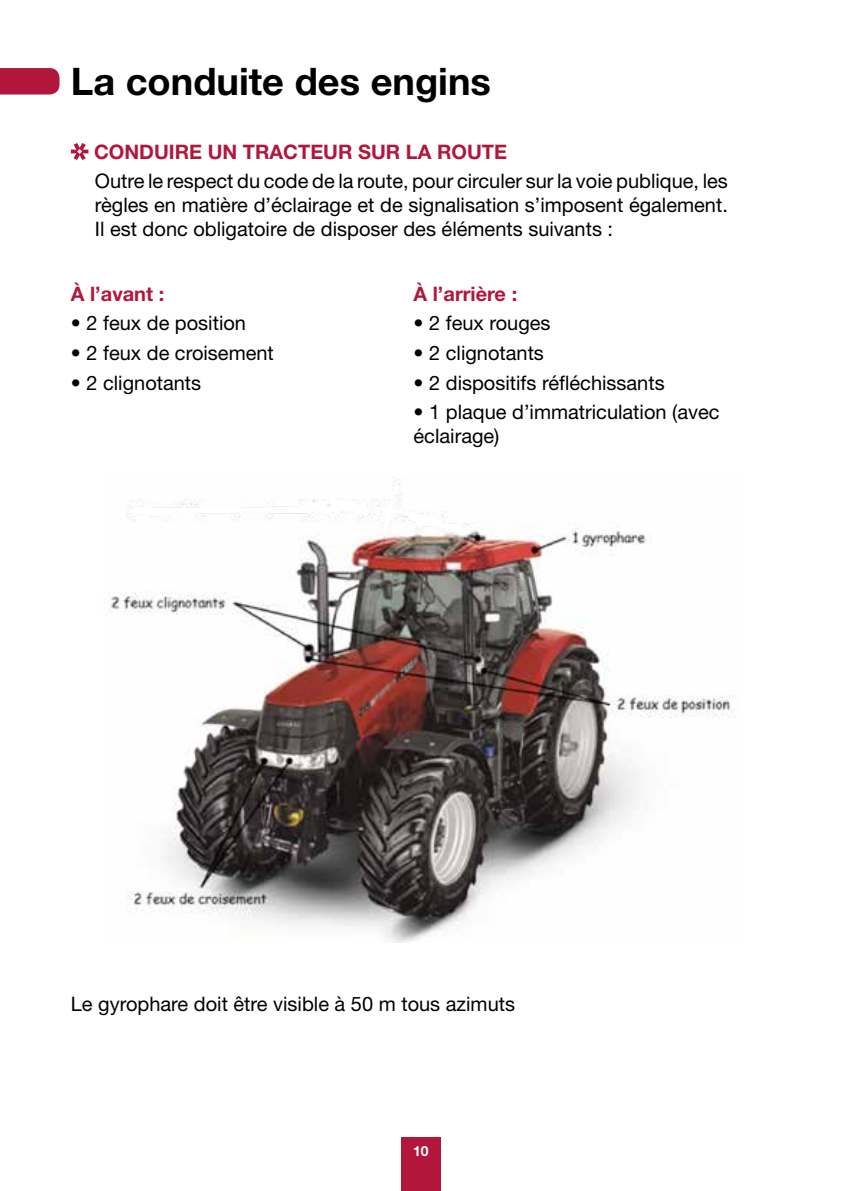
<style>
.page{position:relative;width:842px;height:1191px;background:#fff}
.page>*{position:absolute;margin:0;border:0;box-sizing:border-box;transform-origin:0 0}
.t1{font:700 38px "Helvetica Neue LT Std";color:#000}
.t2{font:20px/24px "Helvetica Neue LT Std";color:#000;text-align:justify}
.t3{font:700 20px "Helvetica Neue LT Std";color:#b2163b}
.t4{font:700 14px "Helvetica Neue LT Std";color:#fff}
</style>
<div class="page">
<div style="left:401px;top:1137px;width:40px;height:54px;background:#b2163b"></div>
<svg style="left:0;top:68px;width:60px;height:26px;background:#b41d41"></svg>
<svg style="left:71px;top:143px;width:17px;height:17px"></svg>
<img style="left:109px;top:479px;width:625px;height:463px">
<h1 class="t1" style="left:71px;top:58px;width:422px">La conduite des engins</h1>
<p class="t3" style="left:94px;top:139px;width:415px">CONDUIRE UN TRACTEUR SUR LA ROUTE</p>
<p class="t2" style="left:95px;top:169px;width:635px">Outre le respect du code de la route, pour circuler sur la voie publique, les règles en matière d’éclairage et de signalisation s’imposent également.<br>Il est donc obligatoire de disposer des éléments suivants :</p>
<p class="t3" style="left:71px;top:281px;width:95px">À l’avant :</p>
<p class="t2" style="left:71px;top:311px;width:177px">• 2 feux de position</p>
<p class="t2" style="left:71px;top:341px;width:205px">• 2 feux de croisement</p>
<p class="t2" style="left:71px;top:370px;width:132px">• 2 clignotants</p>
<p class="t3" style="left:414px;top:281px;width:105px">À l’arrière :</p>
<p class="t2" style="left:414px;top:311px;width:139px">• 2 feux rouges</p>
<p class="t2" style="left:414px;top:341px;width:132px">• 2 clignotants</p>
<p class="t2" style="left:414px;top:370px;width:253px">• 2 dispositifs réfléchissants</p>
<p class="t2" style="left:414px;top:400px;width:308px">• 1 plaque d’immatriculation (avec éclairage)</p>
<p class="t2" style="left:71px;top:991px;width:446px">Le gyrophare doit être visible à 50 m tous azimuts</p>
<p class="t4" style="left:413px;top:1142px;width:17px">10</p>
</div>
